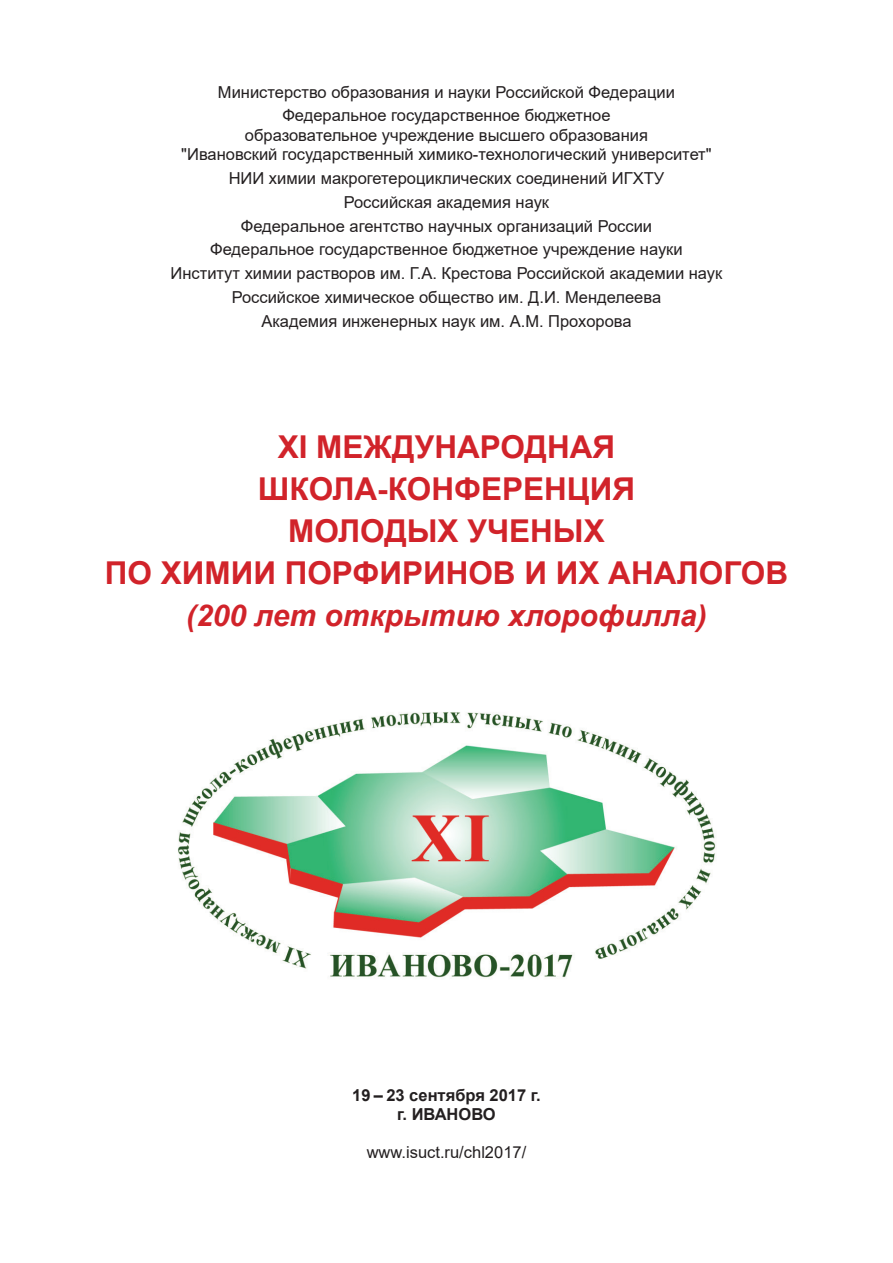
<style>
.page{position:relative;width:893px;height:1263px;background:#fff}
.page>*{position:absolute;margin:0;border:0;box-sizing:border-box;transform-origin:0 0}
.t1{font:700 31.5px/42px "Arial";color:#d1232a;text-align:center}
.t2{font:italic 700 30px "Arial";color:#d1232a}
.t3{font:16.5px/23.7px "Arial";color:#231f20;text-align:center}
.t4{font:700 16.5px/19px "Arial";color:#231f20;text-align:center}
</style>
<div class="page">
<img style="left:178px;top:712px;width:538px;height:266px">
<p class="t3" style="left:218px;top:80px;width:458px">Министерство образования и науки Российской Федерации<br>Федеральное государственное бюджетное</p>
<p class="t3" style="left:181px;top:125px;width:532px;line-height:19.5px">образовательное учреждение высшего образования<br>"Ивановский государственный химико-технологический университет"</p>
<p class="t3" style="left:171px;top:166px;width:553px">НИИ химии макрогетероциклических соединений ИГХТУ<br>Российская академия наук<br>Федеральное агентство научных организаций России<br>Федеральное государственное бюджетное учреждение науки<br>Институт химии растворов им. Г.А. Крестова Российской академии наук Российское химическое общество им. Д.И. Менделеева<br>Академия инженерных наук им. А.М. Прохорова</p>
<h1 class="t1" style="left:105px;top:426px;width:685px">XI МЕЖДУНАРОДНАЯ<br>ШКОЛА-КОНФЕРЕНЦИЯ<br>МОЛОДЫХ УЧЕНЫХ<br>ПО ХИМИИ ПОРФИРИНОВ И ИХ АНАЛОГОВ</h1>
<h2 class="t2" style="left:186px;top:596px;width:522px">(200 лет открытию хлорофилла)</h2>
<p class="t4" style="left:352px;top:1085px;width:190px">19 – 23 сентября 2017 г. г. ИВАНОВО</p>
<p class="t3" style="left:367px;top:1140px;width:161px">www.isuct.ru/chl2017/</p>
</div>
